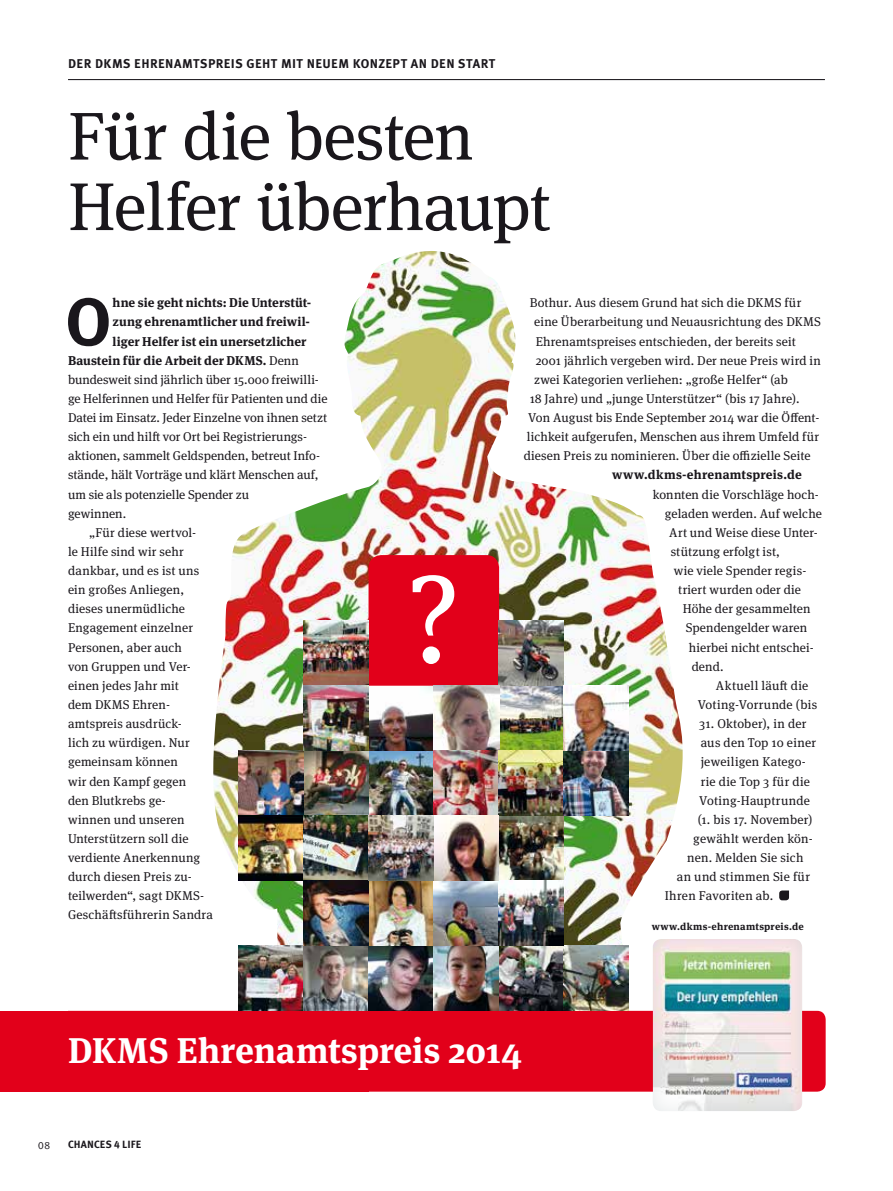
<style>
.page{position:relative;width:893px;height:1191px;background:#fff}
.page>*{position:absolute;margin:0;border:0;box-sizing:border-box;transform-origin:0 0}
.t1{font:700 67.8px "Meta Plus";color:#1a171c}
.t2{font:67.5px/70.5px "Meta Serif OT";letter-spacing:-.02em;color:#1a171c}
.t3{font:700 35.7px "Meta Serif OT";color:#fff}
.t4{font:12.75px "Meta Serif OT";letter-spacing:.01em;color:#1a171c}
.t5{font:700 12.75px "Meta Serif OT";letter-spacing:.005em;color:#1a171c}
.t6{font:700 12.75px "Meta Plus";letter-spacing:.03em;color:#1a171c}
.t7{font:12.75px "Meta Serif OT";letter-spacing:.03em;color:#1a171c}
.t8{font:10.5px "Meta Plus Bold Caps";letter-spacing:.01em;color:#1a171c}
.t9{font:10.5px "Meta Plus Normal Caps";color:#1a171c}
.t10{font:700 10.05px "Meta Serif OT";letter-spacing:.03em;color:#1a171c}
.s1{font-weight:400}
</style>
<div class="page">
<img style="left:213px;top:251px;width:470px;height:694px">
<hr style="left:68px;top:79px;width:757px;height:1px;background:#1a171c">
<svg style="left:779px;top:890px;width:10px;height:10px"></svg>
<img style="left:238px;top:750px;width:261px;height:130px">
<div style="left:0;top:1010px;width:369px;height:81px;background:#e2001a"></div>
<svg style="left:68px;top:1010px;width:758px;height:81px"></svg>
<img style="left:238px;top:945px;width:391px;height:65px">
<img style="left:369px;top:685px;width:130px;height:65px">
<img style="left:499px;top:620px;width:65px;height:260px">
<img style="left:303px;top:620px;width:65px;height:130px">
<img style="left:303px;top:880px;width:261px;height:65px">
<img style="left:564px;top:685px;width:65px;height:130px">
<svg style="left:369px;top:555px;width:130px;height:130px"></svg>
<div style="left:651px;top:938px;width:152px;height:174px;background:#9aa9ad;opacity:.25"></div>
<p class="t6" style="left:68px;top:57px;width:429px">DER DKMS EHRENAMTSPREIS GEHT MIT NEUEM KONZEPT AN DEN START</p>
<h2 class="t2" style="left:68px;top:101px;width:484px">Für die besten<br>Helfer überhaupt</h2>
<h1 class="t1" style="left:65px;top:283px;width:47px">O</h1>
<p class="t5" style="left:113px;top:295px;width:200px">hne sie geht nichts: Die Unterstüt-</p>
<p class="t5" style="left:113px;top:314px;width:199px">zung ehrenamtlicher und freiwil-</p>
<p class="t5" style="left:113px;top:333px;width:195px">liger Helfer ist ein unersetzlicher</p>
<p class="t5" style="left:68px;top:352px;width:232px">Baustein für die Arbeit der DKMS. <span class="s1">Denn</span></p>
<p class="t4" style="left:68px;top:371px;width:252px">bundesweit sind jährlich über 15.000 freiwilli-</p>
<p class="t4" style="left:68px;top:390px;width:261px">ge Helferinnen und Helfer für Patienten und die</p>
<p class="t4" style="left:68px;top:409px;width:261px">Datei im Einsatz. Jeder Einzelne von ihnen setzt</p>
<p class="t4" style="left:68px;top:429px;width:241px">sich ein und hilft vor Ort bei Registrierungs-</p>
<p class="t4" style="left:68px;top:448px;width:254px">aktionen, sammelt Geldspenden, betreut Info-</p>
<p class="t4" style="left:68px;top:467px;width:252px">stände, hält Vorträge und klärt Menschen auf,</p>
<p class="t4" style="left:68px;top:486px;width:183px">um sie als potenzielle Spender zu</p>
<p class="t4" style="left:68px;top:505px;width:60px">gewinnen.</p>
<p class="t4" style="left:89px;top:524px;width:108px">„Für diese wertvol-</p>
<p class="t4" style="left:68px;top:543px;width:117px">le Hilfe sind wir sehr</p>
<p class="t4" style="left:68px;top:562px;width:133px">dankbar, und es ist uns</p>
<p class="t4" style="left:68px;top:582px;width:118px">ein großes Anliegen,</p>
<p class="t4" style="left:68px;top:601px;width:118px">dieses unermüdliche</p>
<p class="t4" style="left:68px;top:620px;width:126px">Engagement einzelner</p>
<p class="t4" style="left:68px;top:639px;width:115px">Personen, aber auch</p>
<p class="t4" style="left:68px;top:658px;width:124px">von Gruppen und Ver-</p>
<p class="t4" style="left:68px;top:677px;width:112px">einen jedes Jahr mit</p>
<p class="t4" style="left:68px;top:696px;width:103px">dem DKMS Ehren-</p>
<p class="t4" style="left:68px;top:715px;width:115px">amtspreis ausdrück-</p>
<p class="t4" style="left:68px;top:735px;width:123px">lich zu würdigen. Nur</p>
<p class="t4" style="left:68px;top:754px;width:111px">gemeinsam können</p>
<p class="t4" style="left:68px;top:773px;width:120px">wir den Kampf gegen</p>
<p class="t4" style="left:68px;top:792px;width:99px">den Blutkrebs ge-</p>
<p class="t4" style="left:68px;top:811px;width:118px">winnen und unseren</p>
<p class="t4" style="left:68px;top:830px;width:122px">Unterstützern soll die</p>
<p class="t4" style="left:68px;top:849px;width:134px">verdiente Anerkennung</p>
<p class="t4" style="left:68px;top:868px;width:125px">durch diesen Preis zu-</p>
<p class="t4" style="left:68px;top:888px;width:136px">teilwerden“, sagt DKMS-</p>
<p class="t4" style="left:68px;top:907px;width:146px">Geschäftsführerin Sandra</p>
<p class="t4" style="left:530px;top:295px;width:273px">Bothur. Aus diesem Grund hat sich die DKMS für</p>
<p class="t4" style="left:534px;top:314px;width:288px">eine Überarbeitung und Neuausrichtung des DKMS</p>
<p class="t4" style="left:536px;top:333px;width:262px">Ehrenamtspreises entschieden, der bereits seit</p>
<p class="t4" style="left:536px;top:352px;width:287px">2001 jährlich vergeben wird. Der neue Preis wird in</p>
<p class="t4" style="left:534px;top:371px;width:255px">zwei Kategorien verliehen: „große Helfer“ (ab</p>
<p class="t4" style="left:530px;top:390px;width:271px">18 Jahre) und „junge Unterstützer“ (bis 17 Jahre).</p>
<p class="t4" style="left:528px;top:409px;width:293px">Von August bis Ende September 2014 war die Öffent-</p>
<p class="t4" style="left:527px;top:429px;width:294px">lichkeit aufgerufen, Menschen aus ihrem Umfeld für</p>
<p class="t4" style="left:524px;top:448px;width:288px">diesen Preis zu nominieren. Über die offizielle Seite</p>
<p class="t5" style="left:612px;top:467px;width:191px">www.dkms-ehrenamtspreis.de</p>
<p class="t4" style="left:653px;top:486px;width:168px">konnten die Vorschläge hoch-</p>
<p class="t4" style="left:665px;top:505px;width:159px">geladen werden. Auf welche</p>
<p class="t4" style="left:669px;top:524px;width:150px">Art und Weise diese Unter-</p>
<p class="t4" style="left:671px;top:543px;width:111px">stützung erfolgt ist,</p>
<p class="t4" style="left:674px;top:562px;width:134px">wie viele Spender regis-</p>
<p class="t4" style="left:678px;top:582px;width:124px">triert wurden oder die</p>
<p class="t4" style="left:683px;top:601px;width:129px">Höhe der gesammelten</p>
<p class="t4" style="left:686px;top:620px;width:123px">Spendengelder waren</p>
<p class="t4" style="left:689px;top:639px;width:127px">hierbei nicht entschei-</p>
<p class="t4" style="left:692px;top:658px;width:33px">dend.</p>
<p class="t7" style="left:716px;top:677px;width:94px">Aktuell läuft die</p>
<p class="t4" style="left:698px;top:696px;width:121px">Voting-Vorrunde (bis</p>
<p class="t4" style="left:699px;top:715px;width:109px">31. Oktober), in der</p>
<p class="t4" style="left:701px;top:735px;width:117px">aus den Top 10 einer</p>
<p class="t4" style="left:701px;top:754px;width:107px">jeweiligen Katego-</p>
<p class="t4" style="left:701px;top:773px;width:111px">rie die Top 3 für die</p>
<p class="t4" style="left:699px;top:792px;width:112px">Voting-Hauptrunde</p>
<p class="t4" style="left:698px;top:811px;width:116px">(1. bis 17. November)</p>
<p class="t4" style="left:693px;top:830px;width:121px">gewählt werden kön-</p>
<p class="t4" style="left:687px;top:849px;width:118px">nen. Melden Sie sich</p>
<p class="t7" style="left:677px;top:868px;width:135px">an und stimmen Sie für</p>
<p class="t4" style="left:665px;top:888px;width:110px">Ihren Favoriten ab.</p>
<p class="t10" style="left:652px;top:920px;width:154px">www.dkms-ehrenamtspreis.de</p>
<h3 class="t3" style="left:68px;top:1028px;width:455px">DKMS Ehrenamtspreis 2014</h3>
<p class="t9" style="left:38px;top:1138px;width:13px">08</p>
<p class="t8" style="left:68px;top:1138px;width:75px">CHANCES 4 LIFE</p>
</div>
